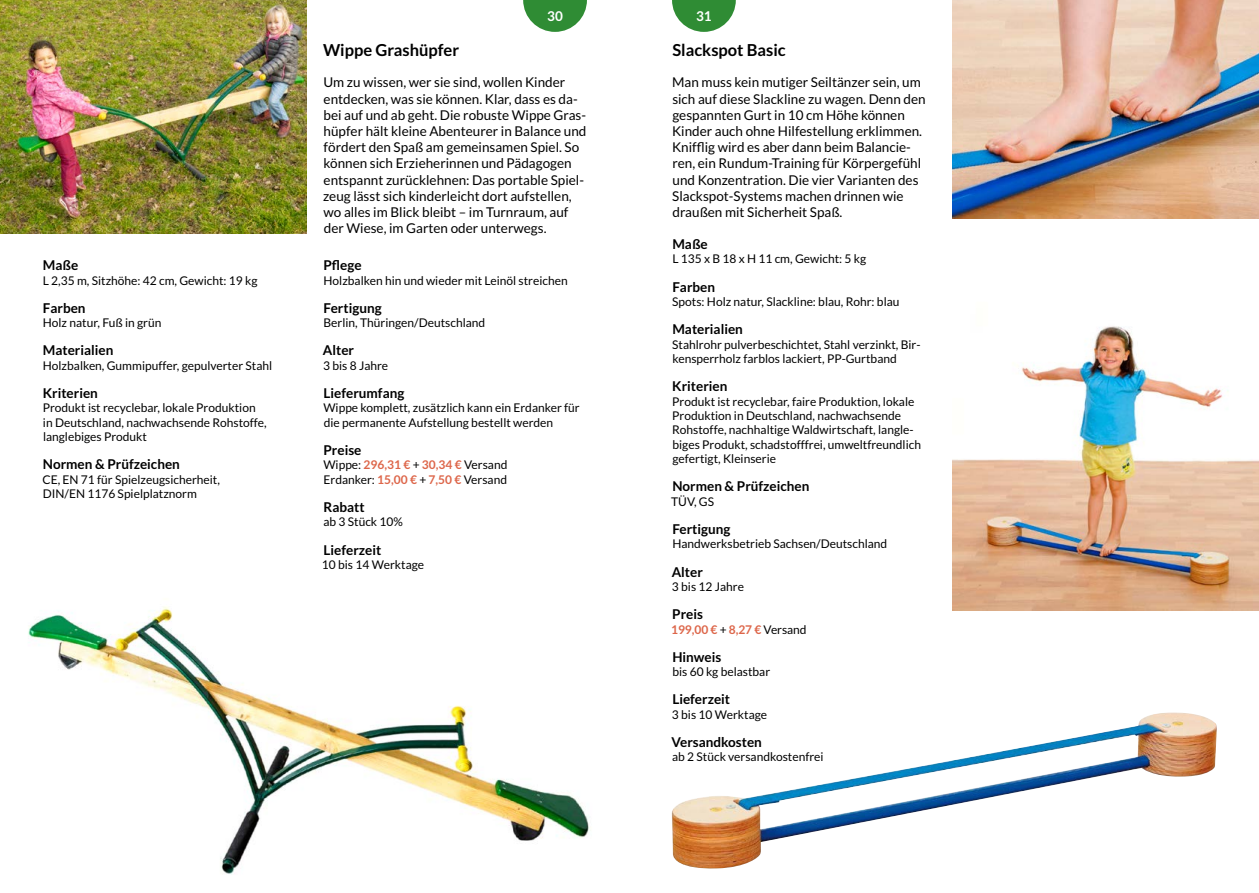
<style>
.page{position:relative;width:1259px;height:893px;background:#fff}
.page>*{position:absolute;margin:0;border:0;box-sizing:border-box;transform-origin:0 0}
.t1{font:700 16.5px "Lato";color:#000}
.t2{font:13.5px/16.2px "Lato";color:#000}
.t3{font:700 13.5px "Lato";color:#000}
.t4{font:700 13.5px "Lato";color:#fff}
.t5{font:12px/14.4px "Lato";color:#000}
.t6{font:700 12px "Lato";letter-spacing:-.005em;color:#dd664a}
.s1{font-weight:700;color:#dd664a}
.s2{font-weight:400;color:#000}
</style>
<div class="page">
<img style="left:671px;top:712px;width:546px;height:157px">
<img style="left:952px;top:326px;width:307px;height:285px">
<img style="left:952px;top:0;width:307px;height:219px">
<svg style="left:672px;top:0;width:64px;height:32px"></svg>
<img style="left:28px;top:607px;width:561px;height:268px">
<svg style="left:523px;top:0;width:64px;height:32px"></svg>
<img style="left:0;top:0;width:306px;height:234px">
<p class="t3" style="left:43px;top:258px;width:37px">Maße</p>
<p class="t5" style="left:43px;top:273px;width:216px">L 2,35 m, Sitzhöhe: 42 cm, Gewicht: 19 kg</p>
<p class="t3" style="left:43px;top:300px;width:44px">Farben</p>
<p class="t5" style="left:43px;top:316px;width:120px">Holz natur, Fuß in grün</p>
<p class="t3" style="left:43px;top:343px;width:72px">Materialien</p>
<p class="t5" style="left:43px;top:358px;width:231px">Holzbalken, Gummipuffer, gepulverter Stahl</p>
<p class="t3" style="left:43px;top:385px;width:57px">Kriterien</p>
<p class="t5" style="left:43px;top:401px;width:225px">Produkt ist recyclebar, lokale Produktion in Deutschland, nachwachsende Rohstoffe, langlebiges Produkt</p>
<p class="t3" style="left:43px;top:457px;width:138px">Normen &amp; Prüfzeichen</p>
<p class="t5" style="left:43px;top:472px;width:179px">CE, EN 71 für Spielzeugsicherheit,<br>DIN/EN 1176 Spielplatznorm</p>
<h1 class="t1" style="left:323px;top:40px;width:138px">Wippe Grashüpfer</h1>
<p class="t4" style="left:547px;top:9px;width:17px">30</p>
<p class="t2" style="left:323px;top:74px;width:265px">Um zu wissen, wer sie sind, wollen Kinder entdecken, was sie können. Klar, dass es da&shy;bei auf und ab geht. Die robuste Wippe Gras&shy;hüpfer hält kleine Abenteurer in Balance und fördert den Spaß am gemeinsamen Spiel. So können sich Erzieherinnen und Pädagogen entspannt zurücklehnen: Das portable Spiel&shy;zeug lässt sich kinderleicht dort aufstellen, wo alles im Blick bleibt – im Turnraum, auf der Wiese, im Garten oder unterwegs.</p>
<p class="t3" style="left:323px;top:258px;width:40px">Pflege</p>
<p class="t5" style="left:323px;top:273px;width:246px">Holzbalken hin und wieder mit Leinöl streichen</p>
<p class="t3" style="left:324px;top:300px;width:60px">Fertigung</p>
<p class="t5" style="left:323px;top:316px;width:163px">Berlin, Thüringen/Deutschland</p>
<p class="t3" style="left:323px;top:343px;width:33px">Alter</p>
<p class="t5" style="left:323px;top:358px;width:67px">3 bis 8 Jahre</p>
<p class="t3" style="left:324px;top:385px;width:82px">Lieferumfang</p>
<p class="t5" style="left:323px;top:401px;width:258px">Wippe komplett, zusätzlich kann ein Erdanker für die permanente Aufstellung bestellt werden</p>
<p class="t3" style="left:323px;top:442px;width:39px">Preise</p>
<p class="t5" style="left:323px;top:458px;width:185px">Wippe: <span class="s1">296,31 €</span> + <span class="s1">30,34 €</span> Versand<br>Erdanker: <span class="s1">15,00 €</span> + <span class="s1">7,50 €</span> Versand</p>
<p class="t3" style="left:323px;top:499px;width:43px">Rabatt</p>
<p class="t5" style="left:323px;top:515px;width:81px">ab 3 Stück 10%</p>
<p class="t3" style="left:324px;top:542px;width:59px">Lieferzeit</p>
<p class="t5" style="left:322px;top:557px;width:104px">10 bis 14 Werktage</p>
<p class="t4" style="left:696px;top:9px;width:17px">31</p>
<h1 class="t1" style="left:672px;top:40px;width:115px">Slackspot Basic</h1>
<p class="t2" style="left:672px;top:74px;width:255px">Man muss kein mutiger Seiltänzer sein, um sich auf diese Slackline zu wagen. Denn den gespannten Gurt in 10 cm Höhe können Kinder auch ohne Hilfestellung erklimmen.<br>Knifflig wird es aber dann beim Balancie&shy;ren, ein Rundum-Training für Körpergefühl und Konzentration. Die vier Varianten des Slackspot-Systems machen drinnen wie draußen mit Sicherheit Spaß.</p>
<p class="t3" style="left:672px;top:236px;width:37px">Maße</p>
<p class="t5" style="left:672px;top:252px;width:195px">L 135 x B 18 x H 11 cm, Gewicht: 5 kg</p>
<p class="t3" style="left:672px;top:279px;width:44px">Farben</p>
<p class="t5" style="left:672px;top:294px;width:229px">Spots: Holz natur, Slackline: blau, Rohr: blau</p>
<p class="t3" style="left:672px;top:322px;width:72px">Materialien</p>
<p class="t5" style="left:672px;top:337px;width:250px">Stahlrohr pulverbeschichtet, Stahl verzinkt, Bir&shy;kensperrholz farblos lackiert, PP-Gurtband</p>
<p class="t3" style="left:672px;top:379px;width:57px">Kriterien</p>
<p class="t5" style="left:672px;top:394px;width:250px">Produkt ist recyclebar, faire Produktion, lokale Produktion in Deutschland, nachwachsende Rohstoffe, nachhaltige Waldwirtschaft, langle&shy;biges Produkt, schadstofffrei, umweltfreundlich gefertigt, Kleinserie</p>
<p class="t3" style="left:672px;top:479px;width:138px">Normen &amp; Prüfzeichen</p>
<p class="t5" style="left:671px;top:494px;width:44px">TÜV, GS</p>
<p class="t3" style="left:672px;top:521px;width:60px">Fertigung</p>
<p class="t5" style="left:672px;top:537px;width:216px">Handwerksbetrieb Sachsen/Deutschland</p>
<p class="t3" style="left:671px;top:564px;width:33px">Alter</p>
<p class="t5" style="left:672px;top:579px;width:74px">3 bis 12 Jahre</p>
<p class="t3" style="left:672px;top:607px;width:32px">Preis</p>
<p class="t6" style="left:671px;top:622px;width:137px">199,00 € <span class="s2">+</span> 8,27 € <span class="s2">Versand</span></p>
<p class="t3" style="left:672px;top:649px;width:50px">Hinweis</p>
<p class="t5" style="left:672px;top:665px;width:99px">bis 60 kg belastbar</p>
<p class="t3" style="left:672px;top:692px;width:59px">Lieferzeit</p>
<p class="t5" style="left:672px;top:707px;width:97px">3 bis 10 Werktage</p>
<p class="t3" style="left:671px;top:734px;width:92px">Versandkosten</p>
<p class="t5" style="left:672px;top:750px;width:153px">ab 2 Stück versandkostenfrei</p>
</div>
